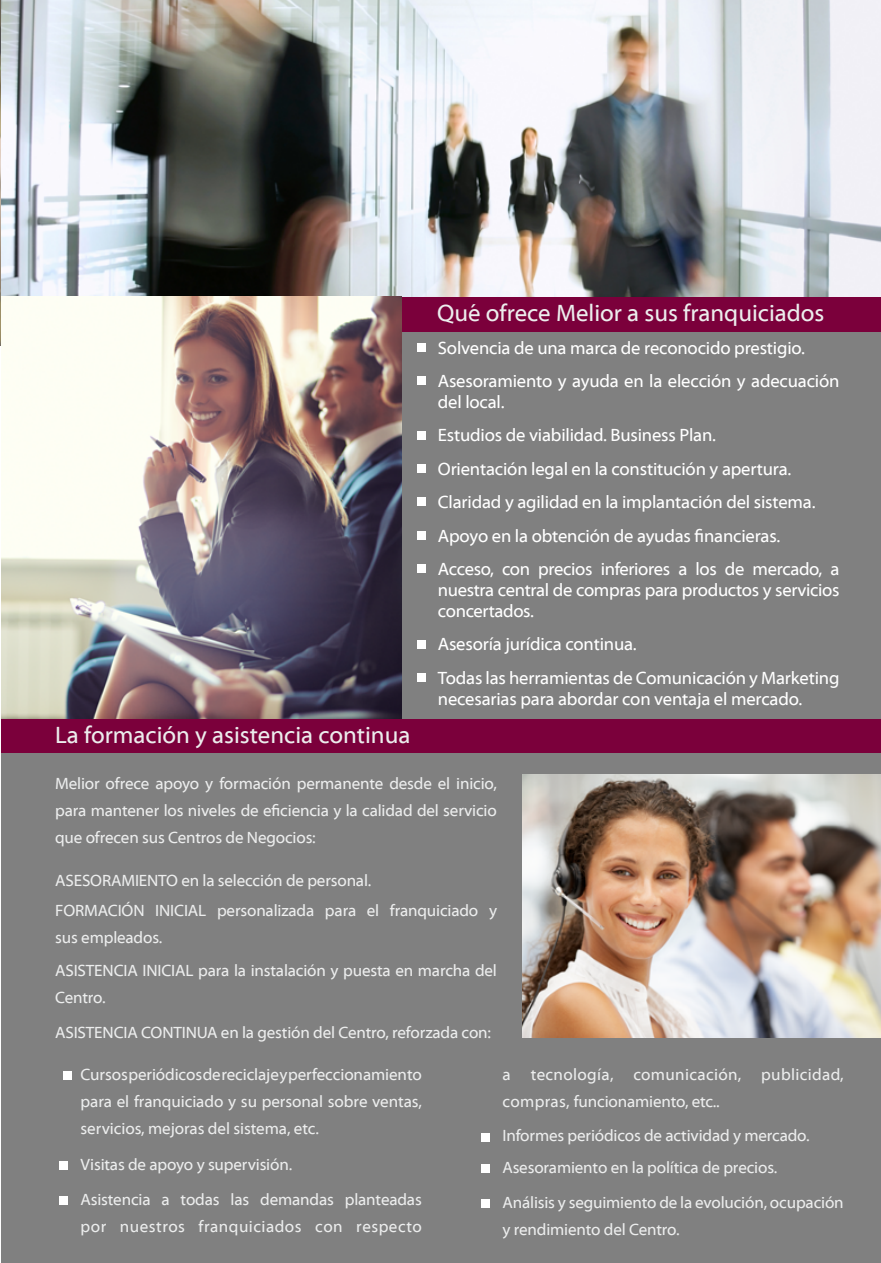
<style>
.page{position:relative;width:881px;height:1263px;background:#fff}
.page>*{position:absolute;margin:0;border:0;box-sizing:border-box;transform-origin:0 0}
.t1{font:24px "Myriad Web Pro";color:#eceded}
.t2{font:18px/33.5px "Myriad Web Pro";letter-spacing:-.01em;color:#fff}
.t3{font:16.5px/27px "Myriad Web Pro";letter-spacing:-.01em;color:#eceded}
.t4{font:16.5px/27px "Myriad Web Pro";letter-spacing:.02em;color:#eceded}
.t5{font:16.5px "Myriad Web Pro";letter-spacing:.03em;color:#eceded}
</style>
<div class="page">
<div style="left:1px;top:752px;width:879px;height:511px;background:#808080"></div>
<div style="left:1px;top:718px;width:879px;height:34px;background:#7b003b"></div>
<div style="left:63px;top:1072px;width:9px;height:8px;background:#fff"></div>
<div style="left:60px;top:1161px;width:8px;height:9px;background:#fff"></div>
<div style="left:60px;top:1197px;width:8px;height:8px;background:#fff"></div>
<div style="left:481px;top:1133px;width:9px;height:8px;background:#fff"></div>
<div style="left:481px;top:1164px;width:9px;height:9px;background:#fff"></div>
<div style="left:481px;top:1200px;width:9px;height:8px;background:#fff"></div>
<img style="left:522px;top:774px;width:358px;height:263px">
<img style="left:0;top:0;width:1px;height:346px">
<img style="left:1px;top:0;width:879px;height:297px">
<div style="left:346px;top:329px;width:534px;height:390px;background:#808080"></div>
<div style="left:400px;top:297px;width:480px;height:34px;background:#7b003b"></div>
<img style="left:1px;top:297px;width:401px;height:422px">
<div style="left:416px;top:343px;width:9px;height:9px;background:#fff"></div>
<div style="left:416px;top:376px;width:9px;height:9px;background:#fff"></div>
<div style="left:416px;top:431px;width:9px;height:8px;background:#fff"></div>
<div style="left:416px;top:464px;width:9px;height:9px;background:#fff"></div>
<div style="left:416px;top:498px;width:9px;height:8px;background:#fff"></div>
<div style="left:416px;top:531px;width:9px;height:8px;background:#fff"></div>
<div style="left:416px;top:564px;width:9px;height:9px;background:#fff"></div>
<div style="left:416px;top:640px;width:9px;height:8px;background:#fff"></div>
<div style="left:416px;top:673px;width:9px;height:9px;background:#fff"></div>
<h1 class="t1" style="left:55px;top:722px;width:356px">La formación y asistencia continua</h1>
<h1 class="t1" style="left:437px;top:300px;width:388px">Qué ofrece Melior a sus franquiciados</h1>
<p class="t2" style="left:437px;top:331px;width:403px">Solvencia de una marca de reconocido prestigio.<br>Asesoramiento y ayuda en la elección y adecuación</p>
<p class="t2" style="left:437px;top:386px;width:403px">del local.<br>Estudios de viabilidad. Business Plan.<br>Orientación legal en la constitución y apertura.<br>Claridad y agilidad en la implantación del sistema.<br>Apoyo en la obtención de ayudas financieras.<br>Acceso, con precios inferiores a los de mercado, a</p>
<p class="t2" style="left:437px;top:580px;width:403px;line-height:21px">nuestra central de compras para productos y servicios concertados.</p>
<p class="t2" style="left:437px;top:628px;width:403px">Asesoría jurídica continua.<br>Todas las herramientas de Comunicación y Marketing</p>
<p class="t2" style="left:437px;top:682px;width:366px">necesarias para abordar con ventaja el mercado.</p>
<p class="t3" style="left:55px;top:771px;width:443px;text-align:justify">Melior ofrece apoyo y formación permanente desde el inicio, para mantener los niveles de eficiencia y la calidad del servicio que ofrecen sus Centros de Negocios:</p>
<p class="t3" style="left:55px;top:867px;width:317px">ASESORAMIENTO en la selección de personal.</p>
<p class="t3" style="left:55px;top:897px;width:443px">FORMACIÓN INICIAL personalizada para el franquiciado y sus empleados.</p>
<p class="t3" style="left:55px;top:957px;width:443px">ASISTENCIA INICIAL para la instalación y puesta en marcha del<br>Centro.</p>
<p class="t3" style="left:55px;top:1019px;width:437px">ASISTENCIA CONTINUA en la gestión del Centro, reforzada con:</p>
<p class="t3" style="left:81px;top:1061px;width:342px;text-align:justify">Cursos periódicos de reciclaje y perfeccionamiento para el franquiciado y su personal sobre ventas, servicios, mejoras del sistema, etc.</p>
<p class="t3" style="left:81px;top:1147px;width:342px;line-height:35.5px">Visitas de apoyo y supervisión.<br>Asistencia a todas las demandas planteadas</p>
<p class="t5" style="left:81px;top:1218px;width:342px">por nuestros franquiciados con respecto</p>
<p class="t4" style="left:502px;top:1061px;width:342px">a tecnología, comunicación, publicidad, compras, funcionamiento, etc..</p>
<p class="t3" style="left:502px;top:1121px;width:308px;line-height:31.2px">Informes periódicos de actividad y mercado.<br>Asesoramiento en la política de precios.</p>
<p class="t3" style="left:502px;top:1189px;width:342px">Análisis y seguimiento de la evolución, ocupación y rendimiento del Centro.</p>
</div>
